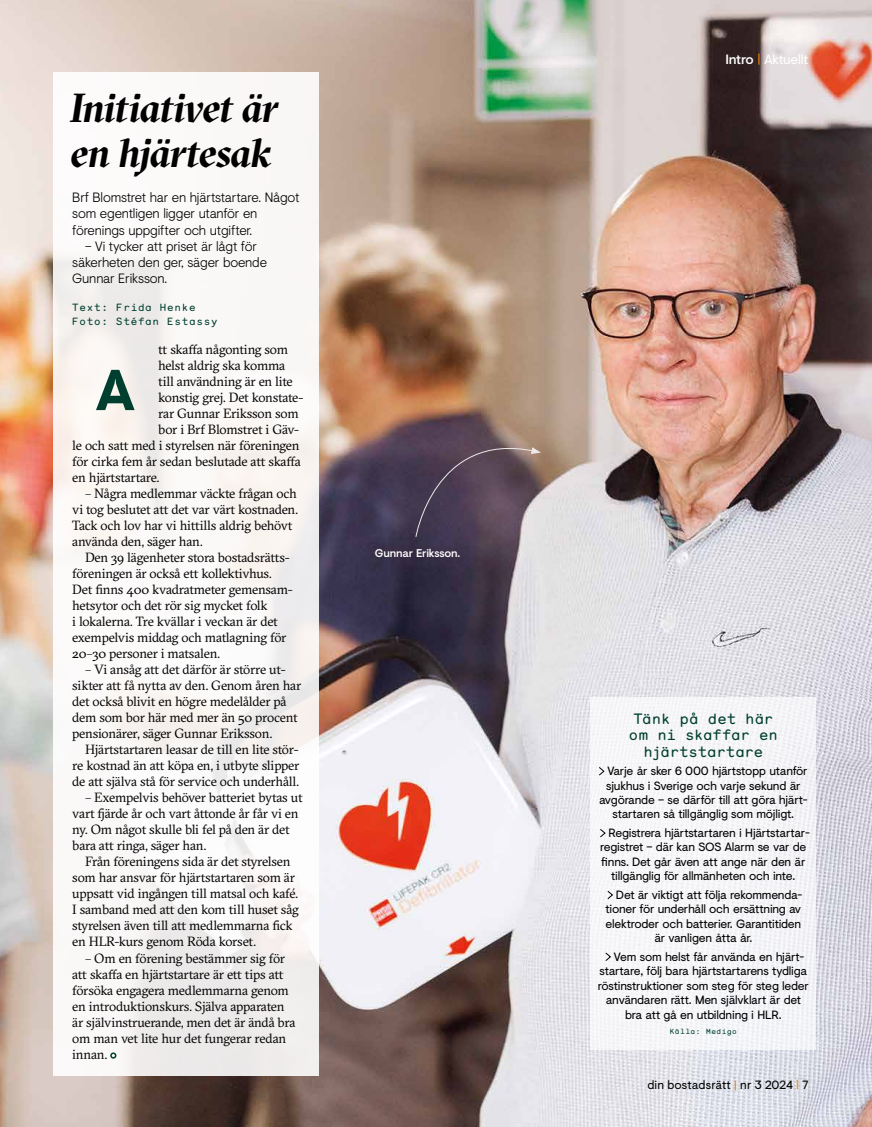
<style>
.page{position:relative;width:872px;height:1127px;background:#fff}
.page>*{position:absolute;margin:0;border:0;box-sizing:border-box;transform-origin:0 0}
.t1{font:700 57.45px "Visuelt";color:#003f2f}
.t2{font:italic 700 40.5px/45px "GT Sectra Fine";letter-spacing:-.025em;color:#000}
.t3{font:15px/16.5px "Monosten";letter-spacing:-.005em;color:#003f2f;text-align:center}
.t4{font:300 13.5px/16.2px "Visuelt";letter-spacing:-.015em;color:#000}
.t5{font:13.5px "Visuelt";letter-spacing:-.01em;color:#fff}
.t6{font:13.35px/16px "GT Sectra";letter-spacing:-.02em;color:#000}
.t7{font:12px "Visuelt";letter-spacing:-.02em;color:#000}
.t8{font:12px "Visuelt";letter-spacing:.01em;color:#000}
.t9{font:500 11.25px "Visuelt";letter-spacing:-.015em;color:#fff}
.t10{font:10.5px/14.4px "Monosten";letter-spacing:.075em;color:#003f2f}
.t11{font:7.5px "Monosten";letter-spacing:.075em;color:#003f2f}
.s1{font-weight:500}
.s2{color:#e98200}
</style>
<div class="page">
<img style="left:0;top:0;width:872px;height:1127px">
<div style="left:53px;top:72px;width:265px;height:1004px;background:linear-gradient(to right,#faf8f6,#f6f4f3)"></div>
<svg style="left:110px;top:1052px;width:6px;height:6px"></svg>
<svg style="left:415px;top:430px;width:126px;height:107px;background:#625160"></svg>
<div style="left:590px;top:697px;width:226px;height:353px;background:#f5f5f7"></div>
<svg style="left:599px;top:767px;width:5px;height:8px"></svg>
<svg style="left:600px;top:829px;width:5px;height:8px"></svg>
<svg style="left:607px;top:891px;width:6px;height:8px"></svg>
<svg style="left:605px;top:952px;width:6px;height:9px"></svg>
<h2 class="t2" style="left:70px;top:85px;width:210px">Initiativet är en hjärtesak</h2>
<p class="t4" style="left:72px;top:189px;width:229px">Brf Blomstret har en hjärtstartare. Något som egentligen ligger utanför en förenings uppgifter och utgifter.</p>
<p class="t4" style="left:72px;top:237px;width:196px;text-indent:13px">– Vi tycker att priset är lågt för säkerheten den ger, säger boende<br>Gunnar Eriksson.</p>
<p class="t10" style="left:72px;top:300px;width:147px">Text: Frida Henke<br>Foto: Stéfan Estassy</p>
<p class="t6" style="left:158px;top:341px;width:131px">tt skaffa någonting som</p>
<p class="t6" style="left:158px;top:357px;width:128px">helst aldrig ska komma</p>
<p class="t6" style="left:158px;top:373px;width:136px">till användning är en lite</p>
<p class="t6" style="left:158px;top:389px;width:146px">konstig grej. Det konstate-</p>
<p class="t6" style="left:158px;top:405px;width:142px">rar Gunnar Eriksson som</p>
<p class="t6" style="left:158px;top:421px;width:142px">bor i Brf Blomstret i Gäv-</p>
<p class="t6" style="left:72px;top:437px;width:229px">le och satt med i styrelsen när föreningen</p>
<p class="t6" style="left:72px;top:453px;width:230px">för cirka fem år sedan beslutade att skaffa</p>
<p class="t6" style="left:72px;top:469px;width:89px">en hjärtstartare.</p>
<p class="t6" style="left:72px;top:485px;width:227px;text-indent:13px">– Några medlemmar väckte frågan och vi tog beslutet att det var värt kostnaden.<br>Tack och lov har vi hittills aldrig behövt använda den, säger han.</p>
<p class="t6" style="left:72px;top:550px;width:221px;text-indent:13px">Den 39 lägenheter stora bostadsrätts&shy;föreningen är också ett kollektivhus.<br>Det finns 400 kvadratmeter gemensam&shy;hetsytor och det rör sig mycket folk<br>i lokalerna. Tre kvällar i veckan är det exempelvis middag och matlagning för 20–30 personer i matsalen.</p>
<p class="t6" style="left:72px;top:662px;width:230px;text-indent:13px">– Vi ansåg att det därför är större ut&shy;sikter att få nytta av den. Genom åren har det också blivit en högre medelålder på dem som bor här med mer än 50 procent pensionärer, säger Gunnar Eriksson.</p>
<p class="t6" style="left:72px;top:742px;width:229px;text-align:justify;text-indent:13px">Hjärtstartaren leasar de till en lite stör&shy;re kostnad än att köpa en, i utbyte slipper de att själva stå för service och underhåll.</p>
<p class="t6" style="left:72px;top:790px;width:232px;text-indent:13px">– Exempelvis behöver batteriet bytas ut vart fjärde år och vart åttonde år får vi en ny. Om något skulle bli fel på den är det bara att ringa, säger han.</p>
<p class="t6" style="left:72px;top:854px;width:228px;text-indent:13px">Från föreningens sida är det styrelsen som har ansvar för hjärtstartaren som är uppsatt vid ingången till matsal och kafé.<br>I samband med att den kom till huset såg styrelsen även till att medlemmarna fick en HLR-kurs genom Röda korset.</p>
<p class="t6" style="left:72px;top:950px;width:224px;text-indent:13px">– Om en förening bestämmer sig för att skaffa en hjärtstartare är ett tips att försöka engagera medlemmarna genom en introduktionskurs. Själva apparaten är självinstruerande, men det är ändå bra om man vet lite hur det fungerar redan innan.</p>
<h1 class="t1" style="left:96px;top:347px;width:40px">A</h1>
<p class="t9" style="left:375px;top:544px;width:87px">Gunnar Eriksson.</p>
<p class="t5" style="left:725px;top:49px;width:84px"><span class="s1">Intro</span> <span class="s2">|</span> Aktuellt</p>
<p class="t3" style="left:629px;top:710px;width:150px">Tänk på det här om ni skaffar en hjärtstartare</p>
<p class="t7" style="left:607px;top:762px;width:202px">Varje år sker 6 000 hjärtstopp utanför</p>
<p class="t7" style="left:606px;top:777px;width:196px">sjukhus i Sverige och varje sekund är</p>
<p class="t7" style="left:599px;top:791px;width:210px">avgörande – se därför till att göra hjärt-</p>
<p class="t7" style="left:612px;top:806px;width:183px">startaren så tillgänglig som möjligt.</p>
<p class="t7" style="left:608px;top:824px;width:203px">Registrera hjärtstartaren i Hjärtstartar-</p>
<p class="t7" style="left:600px;top:839px;width:208px">registret – där kan SOS Alarm se var de</p>
<p class="t7" style="left:601px;top:853px;width:205px">finns. Det går även att ange när den är</p>
<p class="t7" style="left:611px;top:867px;width:186px">tillgänglig för allmänheten och inte.</p>
<p class="t7" style="left:616px;top:886px;width:188px">Det är viktigt att följa rekommenda-</p>
<p class="t7" style="left:605px;top:900px;width:197px">tioner för underhåll och ersättning av</p>
<p class="t7" style="left:605px;top:915px;width:197px">elektroder och batterier. Garantitiden</p>
<p class="t7" style="left:654px;top:929px;width:99px">är vanligen åtta år.</p>
<p class="t7" style="left:614px;top:948px;width:192px">Vem som helst får använda en hjärt-</p>
<p class="t7" style="left:599px;top:962px;width:209px">startare, följ bara hjärtstartarens tydliga</p>
<p class="t7" style="left:598px;top:977px;width:212px">röstinstruktioner som steg för steg leder</p>
<p class="t7" style="left:605px;top:991px;width:197px">användaren rätt. Men självklart är det</p>
<p class="t7" style="left:625px;top:1006px;width:158px">bra att gå en utbildning i HLR.</p>
<p class="t11" style="left:669px;top:1026px;width:69px">Källa: Medigo</p>
<p class="t8" style="left:647px;top:1076px;width:162px">din bostadsrätt <span class="s2">|</span> nr 3 2024 <span class="s2">|</span> 7</p>
</div>
